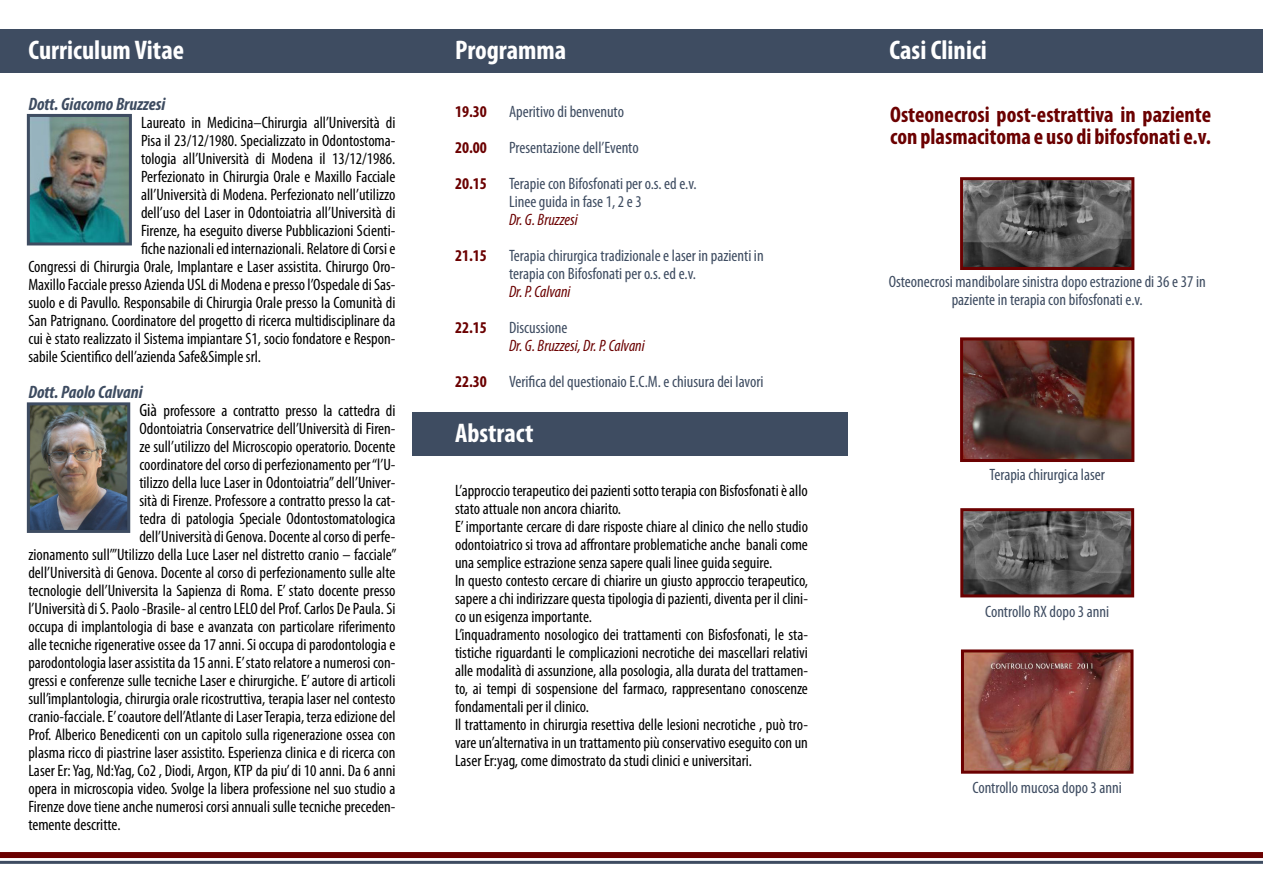
<style>
.page{position:relative;width:1263px;height:893px;background:#fff}
.page>*{position:absolute;margin:0;border:0;box-sizing:border-box;transform-origin:0 0}
.t1{font:700 condensed 27px "Myriad Pro";color:#fff}
.t2{font:700 condensed 22.5px/22.5px "Myriad Pro";color:#6b0101}
.t3{font:italic 700 condensed 18px "Myriad Pro";color:#3e4c61}
.t4{font:condensed 16.5px/18px "Myriad Pro";color:#000;text-align:justify}
.t5{font:condensed 16.5px/18px "Myriad Pro";color:#3e4c61;text-align:center}
.t6{font:italic condensed 16.5px "Myriad Pro";color:#6b0101}
.t7{font:700 condensed 16.5px "Myriad Pro";color:#6b0101}
.s1{font-size:18px}
</style>
<div class="page">
<div style="left:0;top:852px;width:1263px;height:6px;background:#6b0101"></div>
<div style="left:0;top:29px;width:1263px;height:43px;background:#3e4c61"></div>
<img style="left:31px;top:118px;width:97px;height:123px">
<div style="left:27px;top:114px;width:105px;height:131px;border:3px solid #3e4c61"></div>
<img style="left:31px;top:406px;width:95px;height:123px">
<div style="left:27px;top:402px;width:103px;height:131px;border:3px solid #3e4c61"></div>
<hr style="left:0;top:861px;width:1263px;height:3px;background:#3e4c61">
<img style="left:964px;top:181px;width:166px;height:85px">
<div style="left:960px;top:177px;width:174px;height:93px;border:3px solid #6b0101"></div>
<img style="left:964px;top:341px;width:166px;height:117px">
<div style="left:960px;top:337px;width:174px;height:125px;border:3px solid #6b0101"></div>
<img style="left:964px;top:512px;width:166px;height:81px">
<div style="left:960px;top:508px;width:174px;height:89px;border:3px solid #6b0101"></div>
<img style="left:965px;top:653px;width:164px;height:117px">
<div style="left:961px;top:649px;width:172px;height:125px;border:3px solid #6b0101"></div>
<div style="left:412px;top:412px;width:436px;height:43px;background:#3e4c61"></div>
<p class="t1" style="left:28px;top:33px;width:157px">Curriculum Vitae</p>
<p class="t3" style="left:28px;top:93px;width:139px">Dott. Giacomo Bruzzesi</p>
<p class="t4" style="left:141px;top:113px;width:256px">Laureato in Medicina–Chirurgia all’Università di</p>
<p class="t4" style="left:141px;top:131px;width:256px">Pisa il 23/12/1980. Specializzato in Odontostoma-</p>
<p class="t4" style="left:141px;top:149px;width:256px">tologia all’Università di Modena il 13/12/1986.</p>
<p class="t4" style="left:141px;top:167px;width:256px">Perfezionato in Chirurgia Orale e Maxillo Facciale</p>
<p class="t4" style="left:141px;top:185px;width:256px">all’Università di Modena. Perfezionato nell’utilizzo</p>
<p class="t4" style="left:141px;top:203px;width:256px">dell’uso del Laser in Odontoiatria all’Università di</p>
<p class="t4" style="left:141px;top:221px;width:256px">Firenze, ha eseguito diverse Pubblicazioni Scienti-</p>
<p class="t4" style="left:141px;top:239px;width:256px">fiche nazionali ed internazionali. Relatore di Corsi e</p>
<p class="t4" style="left:28px;top:257px;width:369px">Congressi di Chirurgia Orale, Implantare e Laser assistita. Chirurgo Oro-</p>
<p class="t4" style="left:28px;top:275px;width:369px">Maxillo Facciale presso Azienda USL di Modena e presso l’Ospedale di Sas-</p>
<p class="t4" style="left:28px;top:293px;width:369px">suolo e di Pavullo. Responsabile di Chirurgia Orale presso la Comunità di</p>
<p class="t4" style="left:28px;top:311px;width:369px">San Patrignano. Coordinatore del progetto di ricerca multidisciplinare da</p>
<p class="t4" style="left:28px;top:329px;width:369px">cui è stato realizzato il Sistema impiantare S1, socio fondatore e Respon-</p>
<p class="t4" style="left:28px;top:347px;width:234px">sabile Scientifico dell’azienda Safe&amp;Simple srl.</p>
<p class="t3" style="left:28px;top:381px;width:116px">Dott. Paolo Calvani</p>
<p class="t4" style="left:139px;top:401px;width:258px"><span class="s1">Già</span> professore a contratto presso la cattedra di</p>
<p class="t4" style="left:139px;top:419px;width:258px">Odontoiatria Conservatrice dell’Università di Firen-</p>
<p class="t4" style="left:139px;top:437px;width:258px">ze sull’utilizzo del Microscopio operatorio. Docente</p>
<p class="t4" style="left:139px;top:455px;width:258px">coordinatore del corso di perfezionamento per “l’U-</p>
<p class="t4" style="left:139px;top:473px;width:258px">tilizzo della luce Laser in Odontoiatria” dell’Univer-</p>
<p class="t4" style="left:139px;top:491px;width:258px">sità di Firenze. Professore a contratto presso la cat-</p>
<p class="t4" style="left:139px;top:509px;width:258px">tedra di patologia Speciale Odontostomatologica</p>
<p class="t4" style="left:139px;top:527px;width:258px">dell’Università di Genova. Docente al corso di perfe-</p>
<p class="t4" style="left:28px;top:545px;width:370px">zionamento sull’”Utilizzo della Luce Laser nel distretto cranio – facciale”</p>
<p class="t4" style="left:28px;top:563px;width:369px">dell’Università di Genova. Docente al corso di perfezionamento sulle alte</p>
<p class="t4" style="left:28px;top:581px;width:369px">tecnologie dell’Universita la Sapienza di Roma. E’ stato docente presso</p>
<p class="t4" style="left:28px;top:599px;width:369px">l’Università di S. Paolo -Brasile- al centro LELO del Prof. Carlos De Paula. Si</p>
<p class="t4" style="left:28px;top:617px;width:369px">occupa di implantologia di base e avanzata con particolare riferimento</p>
<p class="t4" style="left:28px;top:635px;width:369px">alle tecniche rigenerative ossee da 17 anni. Si occupa di parodontologia e</p>
<p class="t4" style="left:28px;top:653px;width:369px">parodontologia laser assistita da 15 anni. E’ stato relatore a numerosi con-</p>
<p class="t4" style="left:28px;top:671px;width:369px">gressi e conferenze sulle tecniche Laser e chirurgiche. E’ autore di articoli</p>
<p class="t4" style="left:28px;top:689px;width:369px">sull’implantologia, chirurgia orale ricostruttiva, terapia laser nel contesto</p>
<p class="t4" style="left:28px;top:707px;width:369px">cranio-facciale. E’ coautore dell’Atlante di Laser Terapia, terza edizione del</p>
<p class="t4" style="left:28px;top:725px;width:369px">Prof. Alberico Benedicenti con un capitolo sulla rigenerazione ossea con</p>
<p class="t4" style="left:28px;top:743px;width:369px">plasma ricco di piastrine laser assistito. Esperienza clinica e di ricerca con</p>
<p class="t4" style="left:28px;top:761px;width:369px">Laser Er: Yag, Nd:Yag, Co2 , Diodi, Argon, KTP da piu’ di 10 anni. Da 6 anni</p>
<p class="t4" style="left:28px;top:779px;width:369px">opera in microscopia video. Svolge la libera professione nel suo studio a</p>
<p class="t4" style="left:28px;top:797px;width:369px">Firenze dove tiene anche numerosi corsi annuali sulle tecniche preceden-</p>
<p class="t4" style="left:28px;top:815px;width:94px">temente descritte.</p>
<p class="t1" style="left:455px;top:33px;width:113px">Programma</p>
<p class="t7" style="left:455px;top:101px;width:33px">19.30</p>
<p class="t5" style="left:509px;top:103px;width:116px">Aperitivo di benvenuto</p>
<p class="t7" style="left:455px;top:137px;width:33px">20.00</p>
<p class="t5" style="left:509px;top:139px;width:131px">Presentazione dell’Evento</p>
<p class="t7" style="left:455px;top:173px;width:33px">20.15</p>
<p class="t5" style="left:509px;top:175px;width:189px">Terapie con Bifosfonati per o.s. ed e.v.</p>
<p class="t5" style="left:509px;top:193px;width:134px">Linee guida in fase 1, 2 e 3</p>
<p class="t6" style="left:509px;top:210px;width:70px">Dr. G. Bruzzesi</p>
<p class="t7" style="left:455px;top:245px;width:33px">21.15</p>
<p class="t5" style="left:509px;top:247px;width:256px">Terapia chirurgica tradizionale e laser in pazienti in</p>
<p class="t5" style="left:509px;top:265px;width:188px">terapia con Bifosfonati per o.s. ed e.v.</p>
<p class="t6" style="left:509px;top:282px;width:63px">Dr. P. Calvani</p>
<p class="t7" style="left:455px;top:317px;width:33px">22.15</p>
<p class="t5" style="left:509px;top:319px;width:60px">Discussione</p>
<p class="t6" style="left:509px;top:336px;width:137px">Dr. G. Bruzzesi, Dr. P. Calvani</p>
<p class="t7" style="left:455px;top:371px;width:33px">22.30</p>
<p class="t5" style="left:509px;top:373px;width:256px">Verifica del questionaio E.C.M. e chiusura dei lavori</p>
<p class="t1" style="left:455px;top:416px;width:80px">Abstract</p>
<p class="t4" style="left:455px;top:482px;width:354px">L’approccio terapeutico dei pazienti sotto terapia con Bisfosfonati è allo stato attuale non ancora chiarito.</p>
<p class="t4" style="left:455px;top:518px;width:354px">E’ importante cercare di dare risposte chiare al clinico che nello studio odontoiatrico si trova ad affrontare problematiche anche banali come una semplice estrazione senza sapere quali linee guida seguire.</p>
<p class="t4" style="left:455px;top:572px;width:354px">In questo contesto cercare di chiarire un giusto approccio terapeutico, sapere a chi indirizzare questa tipologia di pazienti, diventa per il clini&shy;co un esigenza importante.</p>
<p class="t4" style="left:455px;top:626px;width:354px">L’inquadramento nosologico dei trattamenti con Bisfosfonati, le sta&shy;tistiche riguardanti le complicazioni necrotiche dei mascellari relativi alle modalità di assunzione, alla posologia, alla durata del trattamen&shy;to, ai tempi di sospensione del farmaco, rappresentano conoscenze fondamentali per il clinico.</p>
<p class="t4" style="left:455px;top:716px;width:354px">Il trattamento in chirurgia resettiva delle lesioni necrotiche , può tro&shy;vare un’alternativa in un trattamento più conservativo eseguito con un Laser Er:yag, come dimostrato da studi clinici e universitari.</p>
<p class="t1" style="left:889px;top:33px;width:99px">Casi Clinici</p>
<p class="t2" style="left:890px;top:103px;width:322px">Osteonecrosi post-estrattiva in paziente con plasmacitoma e uso di bifosfonati e.v.</p>
<p class="t5" style="left:889px;top:272px;width:319px">Osteonecrosi mandibolare sinistra dopo estrazione di 36 e 37 in paziente in terapia con bifosfonati e.v.</p>
<p class="t5" style="left:989px;top:465px;width:117px">Terapia chirurgica laser</p>
<p class="t5" style="left:985px;top:602px;width:126px">Controllo RX dopo 3 anni</p>
<p class="t5" style="left:972px;top:778px;width:151px">Controllo mucosa dopo 3 anni</p>
</div>
